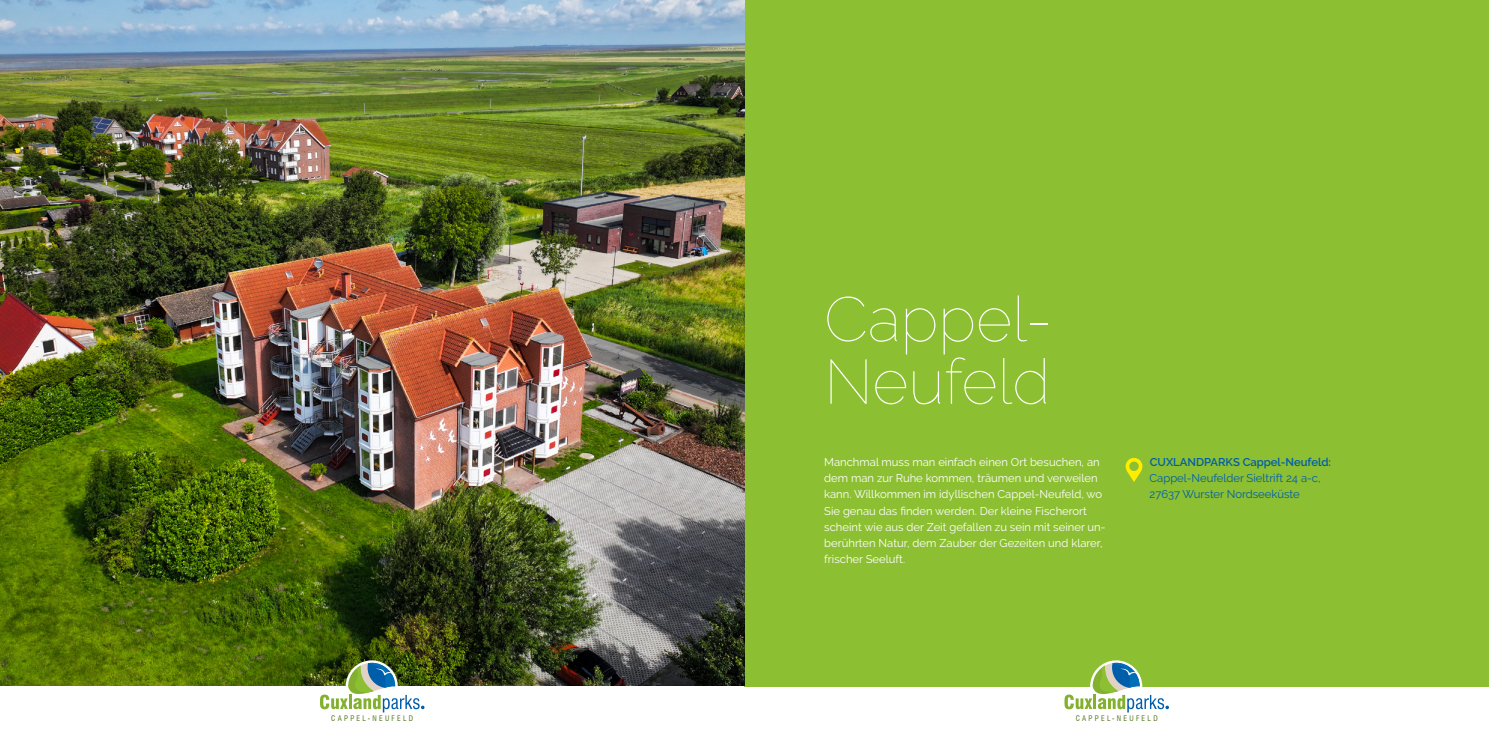
<style>
.page{position:relative;width:1489px;height:745px;background:#fff}
.page>*{position:absolute;margin:0;border:0;box-sizing:border-box;transform-origin:0 0}
.t1{font:100 62.5px "Raleway";color:#fff}
.t2{font:11.25px/16.2px "Raleway";color:#fff}
.t3{font:11.25px "Raleway";color:#005da9}
.t4{font:600 11.25px "Raleway";color:#005da9}
.t5{font:condensed 7.5px "Swiss 721 BT";letter-spacing:.3em;color:#55771f}
</style>
<div class="page">
<div style="left:744px;top:0;width:744px;height:685px;background:#8cbf32"></div>
<img style="left:0;top:0;width:744px;height:685px">
<svg style="left:320px;top:662px;width:104px;height:50px"></svg>
<svg style="left:1064px;top:662px;width:104px;height:50px"></svg>
<svg style="left:1125px;top:457px;width:17px;height:25px"></svg>
<p class="t1" style="left:824px;top:282px;width:229px">Cappel-</p>
<p class="t1" style="left:824px;top:345px;width:227px">Neufeld</p>
<p class="t2" style="left:824px;top:453px;width:283px">Manchmal muss man einfach einen Ort besuchen, an dem man zur Ruhe kommen, träumen und verweilen kann. Willkommen im idyllischen Cappel-Neufeld, wo Sie genau das finden werden. Der kleine Fischerort scheint wie aus der Zeit gefallen zu sein mit seiner un&shy;berührten Natur, dem Zauber der Gezeiten und klarer, frischer Seeluft.</p>
<p class="t4" style="left:1149px;top:455px;width:183px">CUXLANDPARKS Cappel-Neufeld:</p>
<p class="t3" style="left:1149px;top:471px;width:172px">Cappel-Neufelder Sieltrift 24 a-c,</p>
<p class="t3" style="left:1149px;top:487px;width:152px">27637 Wurster Nordseeküste</p>
<p class="t5" style="left:331px;top:713px;width:83px">CAPPEL-NEUFELD</p>
<p class="t5" style="left:1075px;top:713px;width:83px">CAPPEL-NEUFELD</p>
</div>
